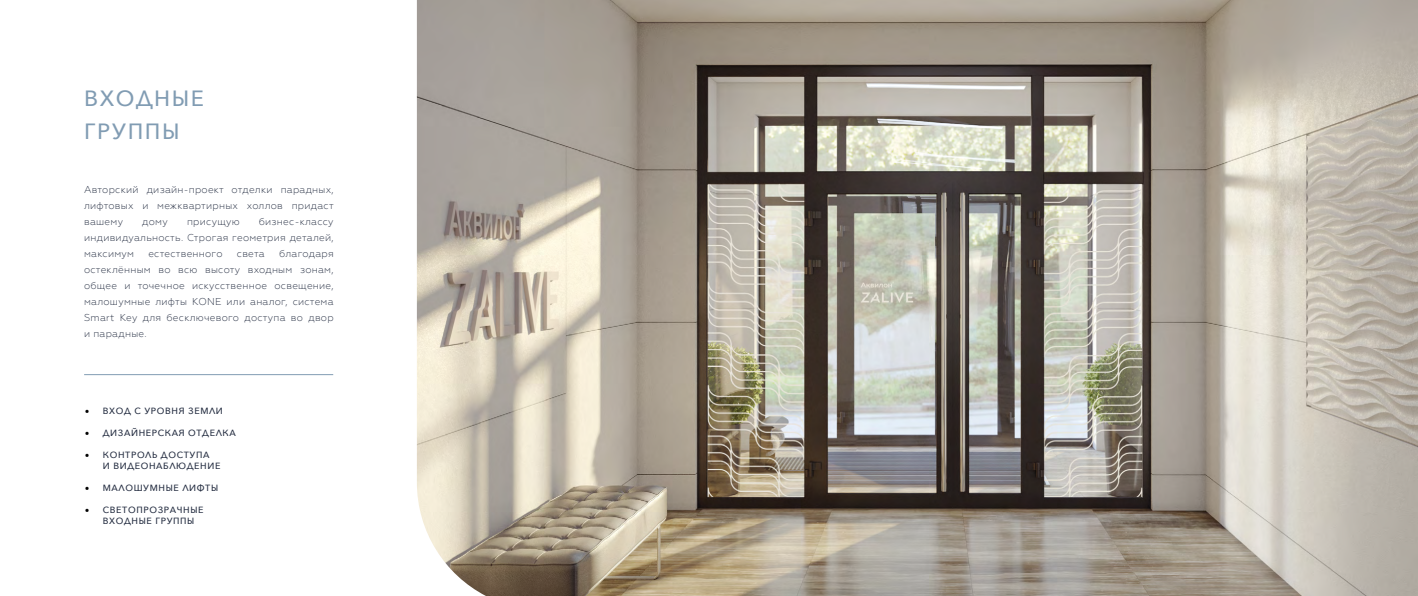
<style>
.page{position:relative;width:1418px;height:596px;background:#fff}
.page>*{position:absolute;margin:0;border:0;box-sizing:border-box;transform-origin:0 0}
.t1{font:500 22px/33px "Avenir Next";letter-spacing:.07em;color:#819cb3}
.t2{font:300 10px/16px "Geometria";letter-spacing:.025em;color:#232c40;text-align:justify}
.t3{font:500 9px/11px "Avenir Next";letter-spacing:.07em;color:#232c40}
.s1{font-family:"Minion Pro";font-weight:400;font-size:12px;color:#000}
</style>
<div class="page">
<hr style="left:84px;top:374px;width:249px;height:1px;background:#819cb3">
<img style="left:417px;top:0;width:1000px;height:595px">
<h1 class="t1" style="left:84px;top:81px;width:121px">ВХОДНЫЕ<br>ГРУППЫ</h1>
<p class="t2" style="left:84px;top:181px;width:251px">Авторский дизайн-проект отделки парадных, лифтовых и межквартирных холлов придаст вашему</p>
<p class="t2" style="left:84px;top:213px;width:251px;text-indent:175px">бизнес-классу индивидуальность. Строгая геометрия деталей, максимум</p>
<p class="t2" style="left:142px;top:213px;width:27px">дому</p>
<p class="t2" style="left:187px;top:213px;width:54px">присущую</p>
<p class="t2" style="left:84px;top:245px;width:251px;text-indent:195px">благодаря остеклённым во всю высоту входным зонам, общее и точечное искусственное освещение, малошумные лифты KONE или аналог, система Smart Key для бесключевого доступа во двор и парадные.</p>
<p class="t2" style="left:148px;top:245px;width:76px">естественного</p>
<p class="t2" style="left:237px;top:245px;width:30px">света</p>
<p class="t3" style="left:85px;top:405px;width:140px"><span class="s1">•</span> ВХОД С УРОВНЯ ЗЕМЛИ</p>
<p class="t3" style="left:85px;top:427px;width:152px"><span class="s1">•</span> ДИЗАЙНЕРСКАЯ ОТДЕЛКА</p>
<p class="t3" style="left:103px;top:449px;width:119px;text-indent:-18px"><span class="s1">•</span> КОНТРОЛЬ ДОСТУПА<br>И ВИДЕОНАБЛЮДЕНИЕ</p>
<p class="t3" style="left:85px;top:482px;width:135px"><span class="s1">•</span> МАЛОШУМНЫЕ ЛИФТЫ</p>
<p class="t3" style="left:103px;top:504px;width:102px;text-indent:-18px"><span class="s1">•</span> СВЕТОПРОЗРАЧНЫЕ<br>ВХОДНЫЕ ГРУППЫ</p>
</div>
